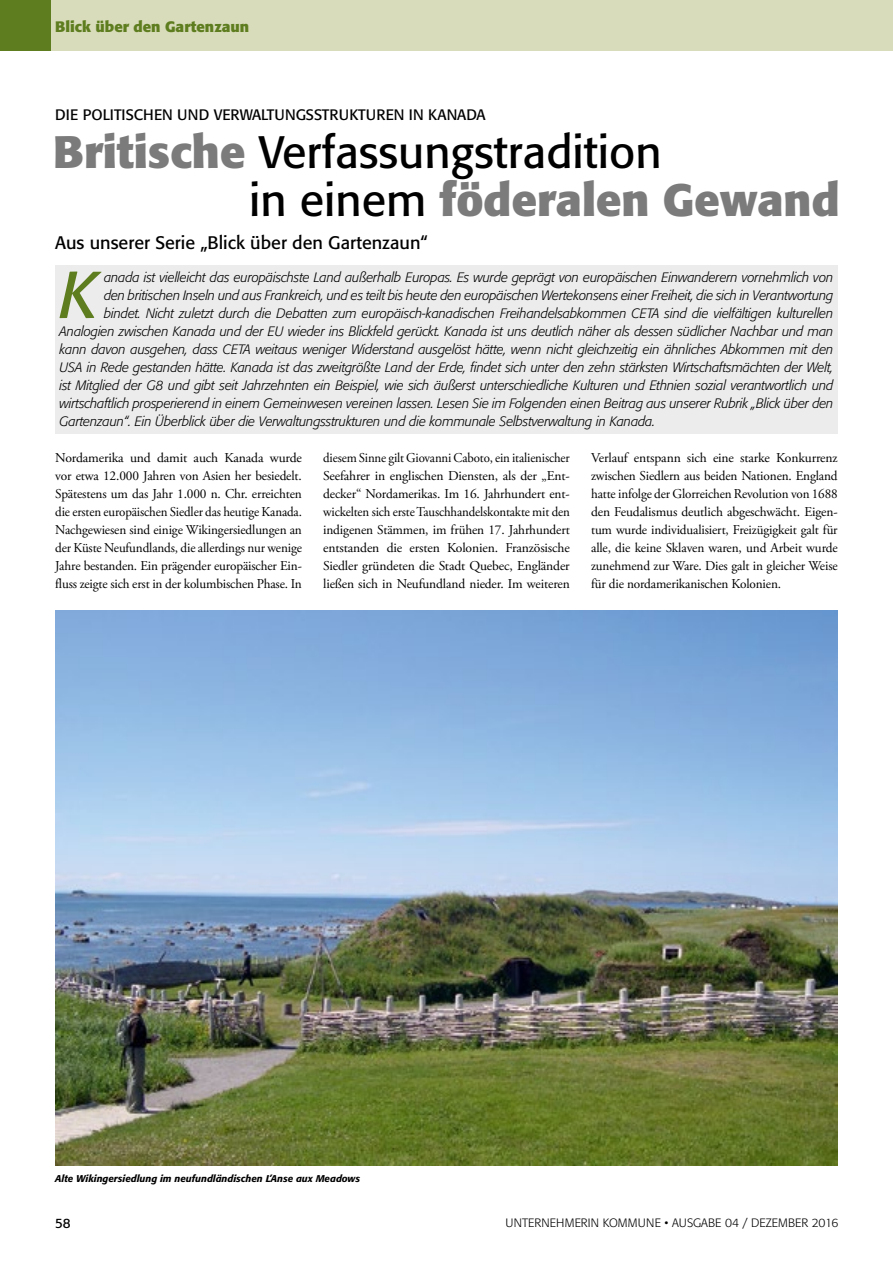
<style>
.page{position:relative;width:893px;height:1263px;background:#fff}
.page>*{position:absolute;margin:0;border:0;box-sizing:border-box;transform-origin:0 0}
.t1{font:italic 65.7px "Formata";color:#5e7d1f}
.t2{font:45px/48px "Formata";color:#000}
.t3{font:18px "Formata";color:#000}
.t4{font:15px "Formata";color:#000}
.t5{font:700 15px "Formata";color:#5e7d1f}
.t6{font:italic 300 13.5px "Formata";letter-spacing:-.01em;color:#000}
.t7{font:13.5px/18px "Adobe Garamond Pro";letter-spacing:-.01em;color:#000;text-align:justify}
.t8{font:13.5px/18px "Adobe Garamond Pro";letter-spacing:-.01em;color:#000;text-align:justify;scale:.95 1}
.t9{font:13.5px "Formata";color:#000}
.t10{font:300 12px "Formata";color:#000}
.t11{font:italic 500 9.75px "Formata";color:#000}
.s1{font-weight:700;color:#7a7b7a}
</style>
<div class="page">
<div style="left:0;top:0;width:51px;height:51px;background:#5e7d1f"></div>
<div style="left:51px;top:0;width:842px;height:51px;background:#d9dcbb"></div>
<div style="left:55px;top:265px;width:783px;height:169px;background:#ececec"></div>
<img style="left:55px;top:611px;width:783px;height:555px">
<p class="t5" style="left:55px;top:18px;width:196px">Blick über den Gartenzaun</p>
<p class="t4" style="left:55px;top:106px;width:432px">Die politischen und Verwaltungsstrukturen in Kanada</p>
<h2 class="t2" style="left:249px;top:128px;width:592px;text-indent:-196px"><span class="s1">Britische</span> Verfassungstradition<br>in einem <span class="s1">föderalen Gewand</span></h2>
<h3 class="t3" style="left:55px;top:232px;width:374px">Aus unserer Serie „Blick über den Gartenzaun“</h3>
<h1 class="t1" style="left:59px;top:255px;width:41px">K</h1>
<p class="t6" style="left:104px;top:269px;width:731px">anada ist vielleicht das europäischste Land außerhalb Europas. Es wurde geprägt von europäischen Einwanderern vornehmlich von</p>
<p class="t6" style="left:104px;top:287px;width:731px">den britischen Inseln und aus Frankreich, und es teilt bis heute den europäischen Wertekonsens einer Freiheit, die sich in Verantwortung</p>
<p class="t6" style="left:104px;top:305px;width:731px">bindet. Nicht zuletzt durch die Debatten zum europäisch-kanadischen Freihandelsabkommen CETA sind die vielfältigen kulturellen</p>
<p class="t6" style="left:60px;top:323px;width:775px">Analogien zwischen Kanada und der EU wieder ins Blickfeld gerückt. Kanada ist uns deutlich näher als dessen südlicher Nachbar und man</p>
<p class="t6" style="left:60px;top:341px;width:775px">kann davon ausgehen, dass CETA weitaus weniger Widerstand ausgelöst hätte, wenn nicht gleichzeitig ein ähnliches Abkommen mit den</p>
<p class="t6" style="left:60px;top:359px;width:775px">USA in Rede gestanden hätte. Kanada ist das zweitgrößte Land der Erde, findet sich unter den zehn stärksten Wirtschaftsmächten der Welt,</p>
<p class="t6" style="left:60px;top:377px;width:775px">ist Mitglied der G8 und gibt seit Jahrzehnten ein Beispiel, wie sich äußerst unterschiedliche Kulturen und Ethnien sozial verantwortlich und</p>
<p class="t6" style="left:60px;top:395px;width:775px">wirtschaftlich prosperierend in einem Gemeinwesen vereinen lassen. Lesen Sie im Folgenden einen Beitrag aus unserer Rubrik „Blick über den</p>
<p class="t6" style="left:60px;top:413px;width:597px">Gartenzaun“. Ein Überblick über die Verwaltungsstrukturen und die kommunale Selbstverwaltung in Kanada.</p>
<p class="t7" style="left:55px;top:449px;width:248px">Nordamerika und damit auch Kanada wurde vor etwa 12.000 Jahren von Asien her besiedelt.<br>Spätestens um das Jahr 1.000 n. Chr. erreichten die ersten europäischen Siedler das heutige Kanada.<br>Nachgewiesen sind einige Wikingersiedlungen an der Küste Neufundlands, die allerdings nur wenige Jahre bestanden. Ein prägender europäischer Ein&shy;fluss zeigte sich erst in der kolumbischen Phase. In</p>
<p class="t8" style="left:323px;top:449px;width:261px">diesem Sinne gilt Giovanni Caboto, ein italienischer Seefahrer in englischen Diensten, als der „Ent&shy;decker“ Nordamerikas. Im 16. Jahrhundert ent&shy;wickelten sich erste Tauschhandelskontakte mit den indigenen Stämmen, im frühen 17. Jahrhundert entstanden die ersten Kolonien. Französische Siedler gründeten die Stadt Quebec, Engländer ließen sich in Neufundland nieder. Im weiteren</p>
<p class="t7" style="left:591px;top:449px;width:248px">Verlauf entspann sich eine starke Konkurrenz zwischen Siedlern aus beiden Nationen. England hatte infolge der Glorreichen Revolution von 1688 den Feudalismus deutlich abgeschwächt. Eigen&shy;tum wurde individualisiert, Freizügigkeit galt für alle, die keine Sklaven waren, und Arbeit wurde zunehmend zur Ware. Dies galt in gleicher Weise für die nordamerikanischen Kolonien.</p>
<p class="t11" style="left:55px;top:1173px;width:306px">Alte Wikingersiedlung im neufundländischen L’Anse aux Meadows</p>
<p class="t9" style="left:55px;top:1215px;width:17px">58</p>
<p class="t10" style="left:506px;top:1216px;width:334px">UNTERNEHMERIN KOMMUNE • AUSGABE 04 / DEZEMBER 2016</p>
</div>
